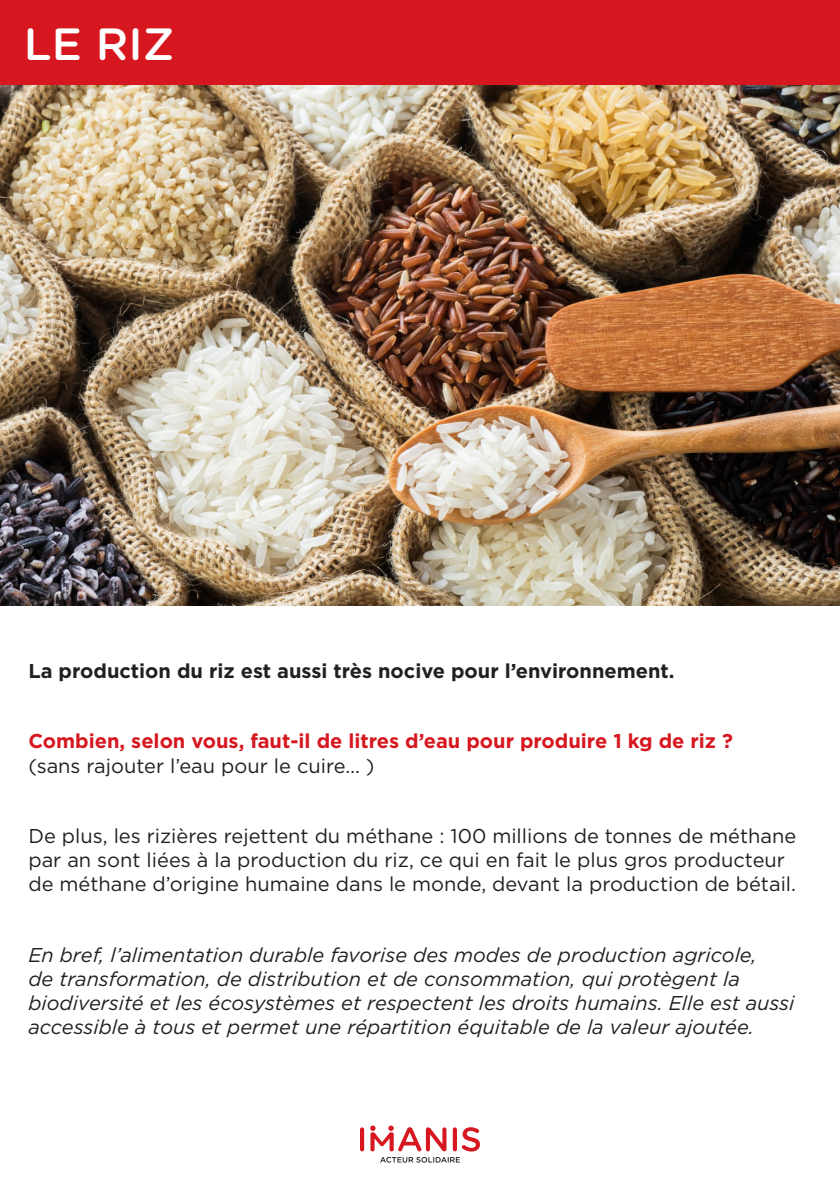
<style>
.page{position:relative;width:840px;height:1191px;background:#fff}
.page>*{position:absolute;margin:0;border:0;box-sizing:border-box;transform-origin:0 0}
.t1{font:500 45.2px "Gotham Rounded";color:#fff}
.t2{font:italic 20px/24px "Gotham";color:#231f20}
.t3{font:20px/24px "Gotham";color:#231f20}
.t4{font:700 20px/24px "Gotham";color:#d7171f}
.t5{font:700 20px "Gotham";color:#231f20}
.s1{font-weight:400;color:#231f20}
</style>
<div class="page">
<img style="left:0;top:84px;width:839px;height:521px">
<div style="left:0;top:0;width:839px;height:84px;background:#d7171f"></div>
<svg style="left:380px;top:1157px;width:79px;height:5px"></svg>
<hr style="left:360px;top:1127px;width:4px;height:24px;background:#d7171f;border-radius:2px">
<svg style="left:452px;top:1127px;width:4px;height:24px"></svg>
<svg style="left:461px;top:1127px;width:18px;height:24px"></svg>
<svg style="left:370px;top:1125px;width:76px;height:26px"></svg>
<p class="t1" style="left:24px;top:12px;width:152px">LE RIZ</p>
<p class="t5" style="left:28px;top:657px;width:647px">La production du riz est aussi très nocive pour l’environnement.</p>
<p class="t4" style="left:28px;top:729px;width:705px">Combien, selon vous, faut-il de litres d’eau pour produire 1 kg de riz ? <span class="s1">(sans rajouter l’eau pour le cuire… )</span></p>
<p class="t3" style="left:28px;top:823px;width:769px">De plus, les rizières rejettent du méthane : 100 millions de tonnes de méthane par an sont liées à la production du riz, ce qui en fait le plus gros producteur de méthane d’origine humaine dans le monde, devant la production de bétail.</p>
<p class="t2" style="left:28px;top:942px;width:767px">En bref, l’alimentation durable favorise des modes de production agricole,<br>de transformation, de distribution et de consommation, qui protègent la biodiversité et les écosystèmes et respectent les droits humains. Elle est aussi accessible à tous et permet une répartition équitable de la valeur ajoutée.</p>
</div>
